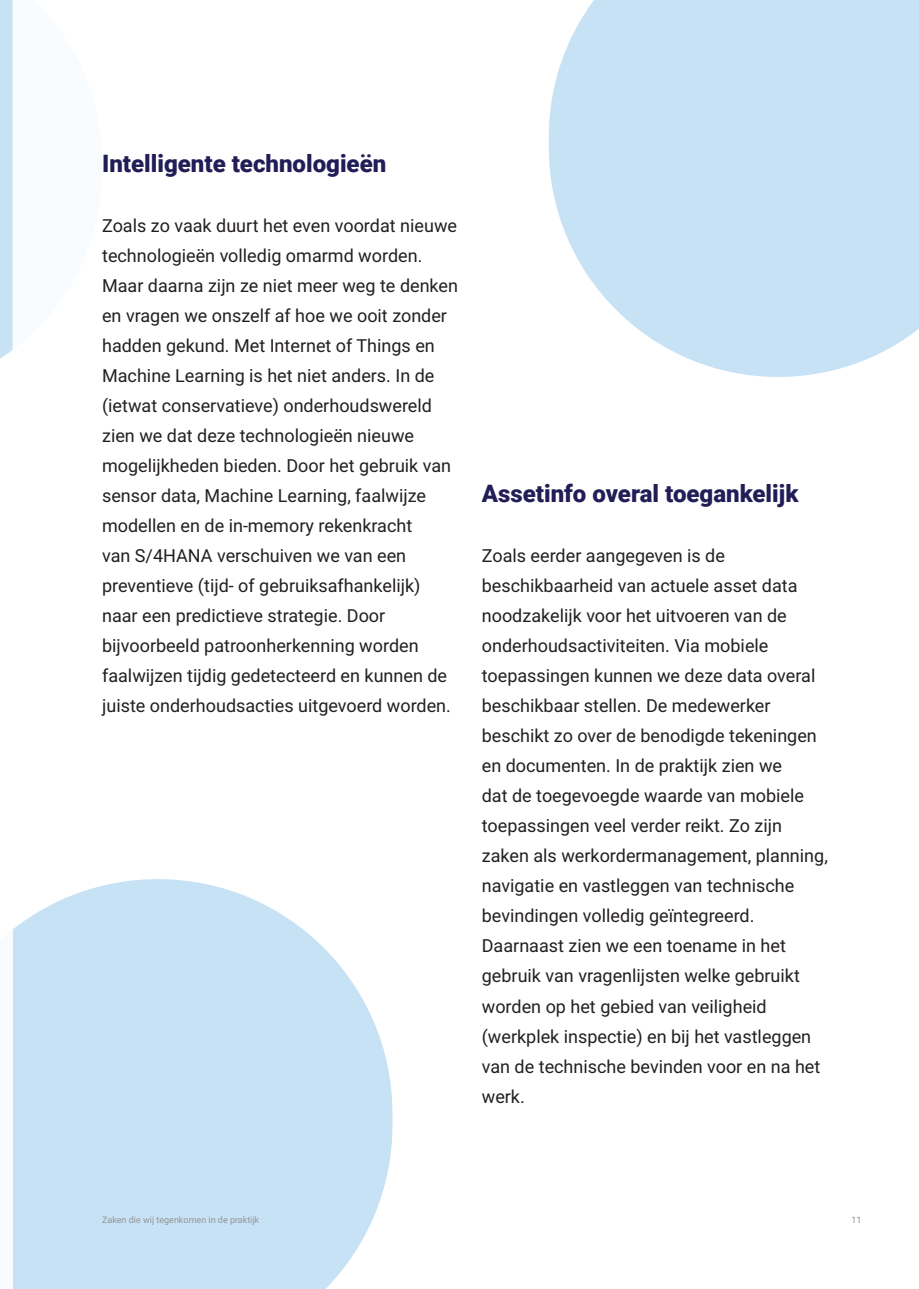
<style>
.page{position:relative;width:919px;height:1289px;background:#fff}
.page>*{position:absolute;margin:0;border:0;box-sizing:border-box;transform-origin:0 0}
.t1{font:900 24px "Roboto";color:#231d57}
.t2{font:18px/30px "Roboto";color:#231f20}
.t3{font:9px "Roboto";color:#939598}
</style>
<div class="page">
<svg style="left:13px;top:879px;width:379px;height:409px;background:#cde5f6"></svg>
<svg style="left:549px;top:0;width:369px;height:377px;background:#cee5f6"></svg>
<svg style="left:0;top:0;width:13px;height:359px;background:#cae3f5"></svg>
<h1 class="t1" style="left:102px;top:147px;width:285px">Intelligente technologieën</h1>
<p class="t2" style="left:102px;top:210px;width:357px">Zoals zo vaak duurt het even voordat nieuwe technologieën volledig omarmd worden.<br>Maar daarna zijn ze niet meer weg te denken en vragen we onszelf af hoe we ooit zonder hadden gekund. Met Internet of Things en Machine Learning is het niet anders. In de (ietwat conservatieve) onderhoudswereld zien we dat deze technologieën nieuwe mogelijkheden bieden. Door het gebruik van sensor data, Machine Learning, faalwijze modellen en de in-memory rekenkracht<br>van S/4HANA verschuiven we van een preventieve (tijd- of gebruiksafhankelijk) naar een predictieve strategie. Door bijvoorbeeld patroonherkenning worden faalwijzen tijdig gedetecteerd en kunnen de juiste onderhoudsacties uitgevoerd worden.</p>
<h1 class="t1" style="left:482px;top:477px;width:318px">Assetinfo overal toegankelijk</h1>
<p class="t2" style="left:482px;top:540px;width:347px">Zoals eerder aangegeven is de beschikbaarheid van actuele asset data noodzakelijk voor het uitvoeren van de onderhoudsactiviteiten. Via mobiele toepassingen kunnen we deze data overal beschikbaar stellen. De medewerker beschikt zo over de benodigde tekeningen en documenten. In de praktijk zien we<br>dat de toegevoegde waarde van mobiele toepassingen veel verder reikt. Zo zijn zaken als werkordermanagement, planning, navigatie en vastleggen van technische bevindingen volledig geïntegreerd.<br>Daarnaast zien we een toename in het gebruik van vragenlijsten welke gebruikt worden op het gebied van veiligheid (werkplek inspectie) en bij het vastleggen van de technische bevinden voor en na het werk.</p>
<p class="t3" style="left:102px;top:1212px;width:159px">Zaken die wij tegenkomen in de praktijk</p>
<p class="t3" style="left:851px;top:1212px;width:12px">11</p>
</div>
